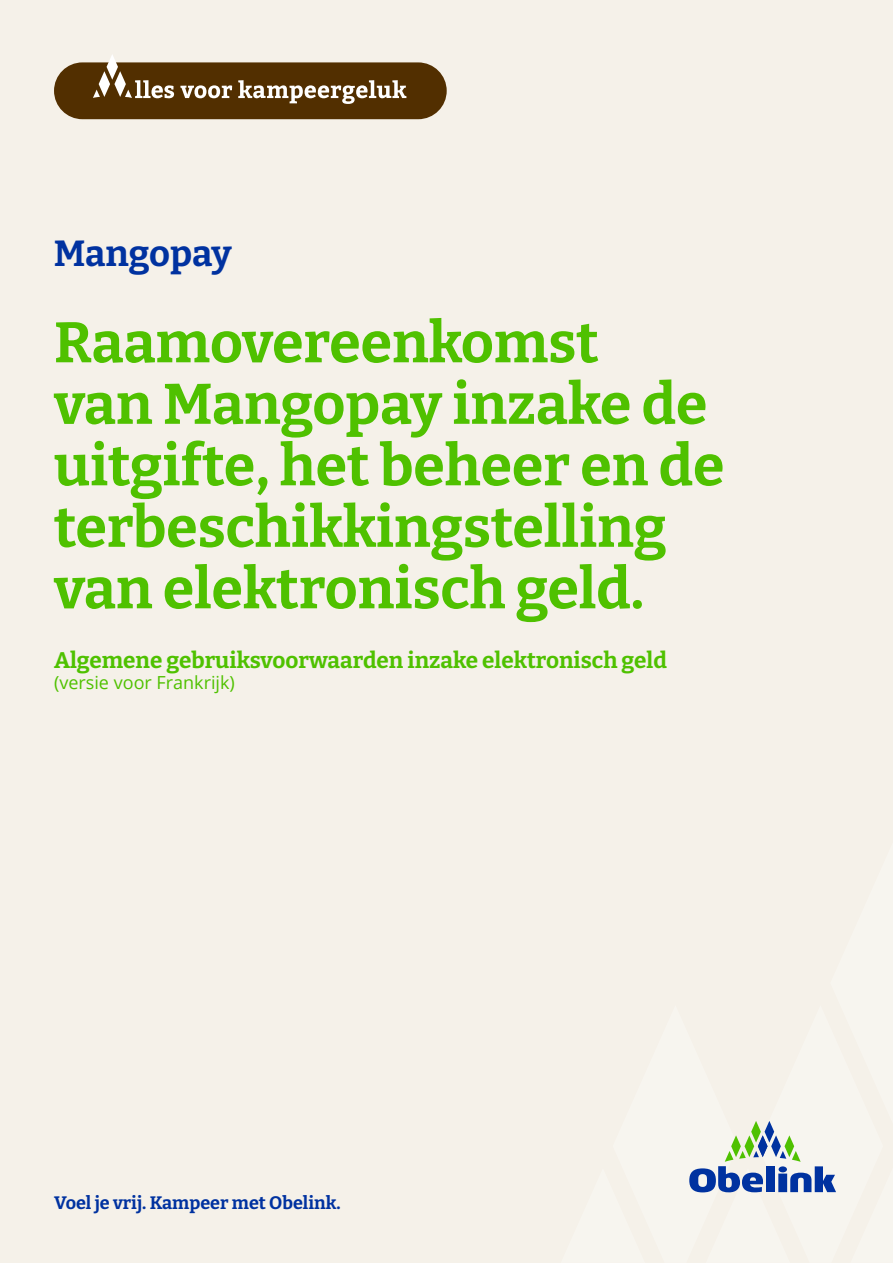
<style>
.page{position:relative;width:893px;height:1263px;background:#fff}
.page>*{position:absolute;margin:0;border:0;box-sizing:border-box;transform-origin:0 0}
.t1{font:700 57px/61.5px "Bitter";color:#4fc100}
.t2{font:700 36.3px "Bitter";color:#0032a0}
.t3{font:700 22.5px "Bitter";color:#4fc100}
.t4{font:700 18px "Bitter";color:#0032a0}
.t5{font:18px "Open Sans";color:#4fc100}
</style>
<div class="page">
<div style="left:0;top:0;width:892px;height:1263px;background:#f5f1e9"></div>
<svg style="left:689px;top:1121px;width:147px;height:72px"></svg>
<div style="left:54px;top:62px;width:392px;height:57px;background:#522f00;border-radius:28px"></div>
<svg style="left:93px;top:55px;width:81px;height:43px"></svg>
<svg style="left:180px;top:85px;width:52px;height:13px"></svg>
<svg style="left:238px;top:80px;width:168px;height:24px"></svg>
<p class="t2" style="left:54px;top:224px;width:179px">Mangopay</p>
<p class="t1" style="left:54px;top:308px;width:672px">Raamovereenkomst<br>van Mangopay inzake de uitgifte, het beheer en de terbeschikkingstelling van elektronisch geld.</p>
<p class="t3" style="left:54px;top:642px;width:614px">Algemene gebruiksvoorwaarden inzake elektronisch geld</p>
<p class="t5" style="left:54px;top:670px;width:182px">(versie voor Frankrijk)</p>
<p class="t4" style="left:54px;top:1188px;width:288px">Voel je vrij. Kampeer met Obelink.</p>
</div>
